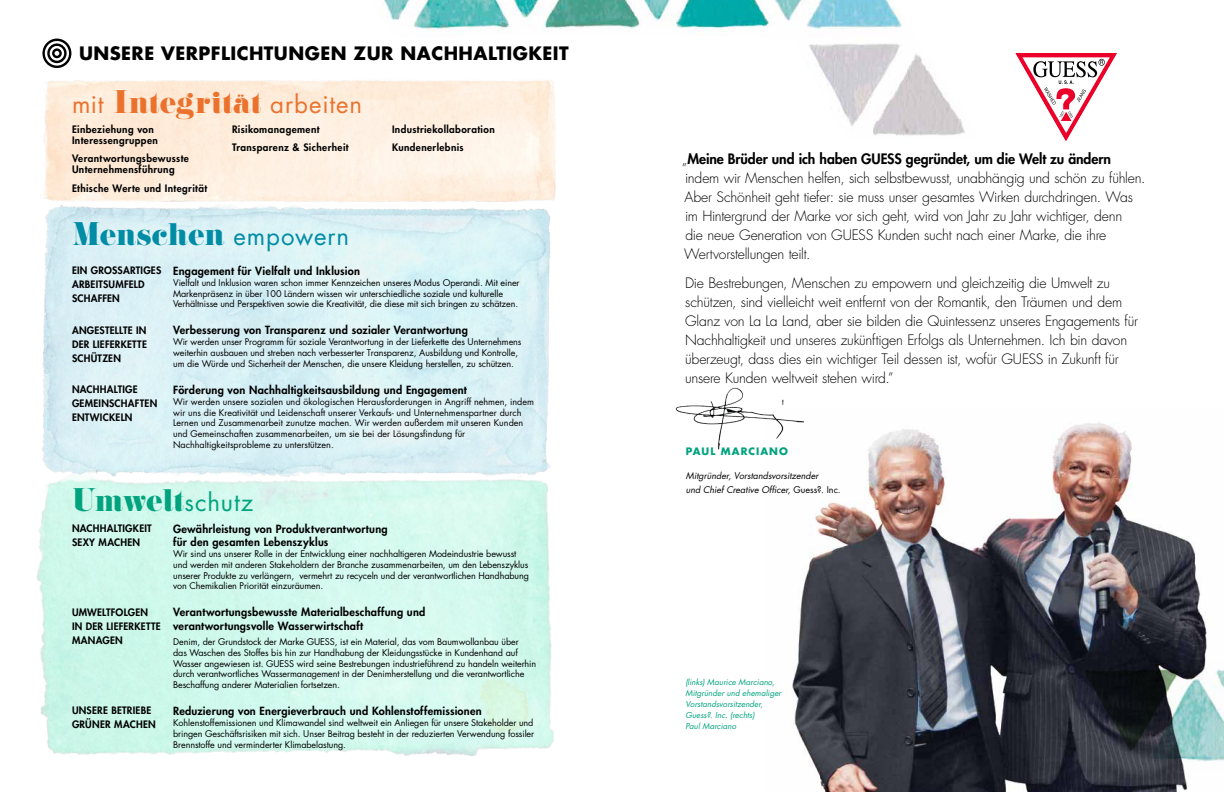
<style>
.page{position:relative;width:1224px;height:792px;background:#fff}
.page>*{position:absolute;margin:0;border:0;box-sizing:border-box;transform-origin:0 0}
.t1{font:30.3px "Spiffily NF";letter-spacing:-.015em;color:#008ca5}
.t2{font:30.3px "Spiffily NF";letter-spacing:-.015em;color:#00a37e}
.t3{font:24px "Futura Std";letter-spacing:.035em;color:#ea722d}
.t4{font:700 18px "Futura Std";letter-spacing:.025em;color:#000}
.t5{font:300 14px/19px "Futura Std";letter-spacing:-.015em;color:#000}
.t6{font:800 11px/13.2px "Futura Std";letter-spacing:.02em;color:#000}
.t7{font:800 10px/14px "Futura Std";letter-spacing:.03em;color:#000}
.t8{font:700 10px "Futura Std";letter-spacing:.105em;color:#00a37e}
.t9{font:9px/10.8px "Futura Std";letter-spacing:-.01em;color:#000}
.t10{font:italic 9px/14px "Futura Std";color:#000}
.t11{font:italic 8px/11px "Futura Std";letter-spacing:.005em;color:#00a37e}
.s1{font-family:"Spiffily NF";font-size:30.3px}
.s2{font-family:"Futura Std";font-size:24px}
.s3{font-weight:800}
.s4{font-style:normal}
</style>
<div class="page">
<img style="left:792px;top:422px;width:432px;height:370px">
<img style="left:384px;top:0;width:581px;height:136px">
<svg style="left:1015px;top:53px;width:102px;height:88px"></svg>
<img style="left:36px;top:491px;width:518px;height:265px">
<img style="left:44px;top:69px;width:534px;height:125px">
<img style="left:42px;top:194px;width:514px;height:297px">
<svg style="left:42px;top:39px;width:29px;height:29px"></svg>
<img style="left:675px;top:387px;width:134px;height:68px">
<h3 class="t4" style="left:79px;top:42px;width:491px">UNSERE VERPFLICHTUNGEN ZUR NACHHALTIGKEIT</h3>
<h2 class="t3" style="left:72px;top:89px;width:292px">mit <span class="s1">Integrität</span> arbeiten</h2>
<p class="t7" style="left:72px;top:124px;width:87px;line-height:11px">Einbeziehung von<br>Interessengruppen</p>
<p class="t7" style="left:72px;top:153px;width:118px;line-height:11px">Verantwortungsbewusste<br>Unternehmensführung</p>
<p class="t7" style="left:72px;top:181px;width:137px">Ethische Werte und Integrität</p>
<p class="t7" style="left:232px;top:120px;width:118px;line-height:18.2px">Risikomanagement<br>Transparenz &amp; Sicherheit</p>
<p class="t7" style="left:392px;top:120px;width:104px;line-height:18.2px">Industriekollaboration<br>Kundenerlebnis</p>
<h1 class="t1" style="left:72px;top:217px;width:279px">Menschen <span class="s2">empowern</span></h1>
<p class="t7" style="left:72px;top:263px;width:91px">EIN GROSSARTIGES<br>ARBEITSUMFELD<br>SCHAFFEN</p>
<p class="t6" style="left:173px;top:264px;width:188px">Engagement für Vielfalt und Inklusion</p>
<p class="t9" style="left:173px;top:277px;width:348px">Vielfalt und Inklusion waren schon immer Kennzeichen unseres Modus Operandi. Mit einer<br>Markenpräsenz in über 100 Ländern wissen wir unterschiedliche soziale und kulturelle<br>Verhältnisse und Perspektiven sowie die Kreativität, die diese mit sich bringen zu schätzen.</p>
<p class="t7" style="left:72px;top:323px;width:76px;text-align:justify">ANGESTELLTE IN DER LIEFERKETTE SCHÜTZEN</p>
<p class="t6" style="left:173px;top:324px;width:296px">Verbesserung von Transparenz und sozialer Verantwortung</p>
<p class="t9" style="left:173px;top:337px;width:350px">Wir werden unser Programm für soziale Verantwortung in der Lieferkette des Unternehmens weiterhin ausbauen und streben nach verbesserter Transparenz, Ausbildung und Kontrolle, um die Würde und Sicherheit der Menschen, die unsere Kleidung herstellen, zu schützen.</p>
<p class="t7" style="left:72px;top:382px;width:87px">NACHHALTIGE<br>GEMEINSCHAFTEN<br>ENTWICKELN</p>
<p class="t6" style="left:173px;top:383px;width:295px">Förderung von Nachhaltigkeitsausbildung und Engagement</p>
<p class="t9" style="left:173px;top:396px;width:362px">Wir werden unsere sozialen und ökologischen Herausforderungen in Angriff nehmen, indem wir uns die Kreativität und Leidenschaft unserer Verkaufs- und Unternehmenspartner durch Lernen und Zusammenarbeit zunutze machen. Wir werden außerdem mit unseren Kunden und Gemeinschaften zusammenarbeiten, um sie bei der Lösungsfindung für Nachhaltigkeitsprobleme zu unterstützen.</p>
<h1 class="t2" style="left:72px;top:483px;width:183px">Umwelt<span class="s2">schutz</span></h1>
<p class="t7" style="left:72px;top:521px;width:81px">NACHHALTIGKEIT<br>SEXY MACHEN</p>
<p class="t6" style="left:173px;top:522px;width:216px">Gewährleistung von Produktverantwortung für den gesamten Lebenszyklus</p>
<p class="t9" style="left:173px;top:548px;width:357px">Wir sind uns unserer Rolle in der Entwicklung einer nachhaltigeren Modeindustrie bewusst und werden mit anderen Stakeholdern der Branche zusammenarbeiten, um den Lebenszyklus unserer Produkte zu verlängern, vermehrt zu recyceln und der verantwortlichen Handhabung von Chemikalien Priorität einzuräumen.</p>
<p class="t7" style="left:72px;top:605px;width:90px">UMWELTFOLGEN<br>IN DER LIEFERKETTE<br>MANAGEN</p>
<p class="t6" style="left:173px;top:606px;width:254px">Verantwortungsbewusste Materialbeschaffung und verantwortungsvolle Wasserwirtschaft</p>
<p class="t9" style="left:173px;top:636px;width:365px">Denim, der Grundstock der Marke GUESS, ist ein Material, das vom Baumwollanbau über<br>das Waschen des Stoffes bis hin zur Handhabung der Kleidungsstücke in Kundenhand auf Wasser angewiesen ist. GUESS wird seine Bestrebungen industrieführend zu handeln weiterhin durch verantwortliches Wassermanagement in der Denimherstellung und die verantwortliche Beschaffung anderer Materialien fortsetzen.</p>
<p class="t7" style="left:72px;top:704px;width:85px">UNSERE BETRIEBE<br>GRÜNER MACHEN</p>
<p class="t6" style="left:173px;top:705px;width:310px">Reduzierung von Energieverbrauch und Kohlenstoffemissionen</p>
<p class="t9" style="left:173px;top:717px;width:363px;text-align:justify">Kohlenstoffemissionen und Klimawandel sind weltweit ein Anliegen für unsere Stakeholder und bringen Geschäftsrisiken mit sich. Unser Beitrag besteht in der reduzierten Verwendung fossiler Brennstoffe und verminderter Klimabelastung.</p>
<p class="t5" style="left:682px;top:149px;width:465px">„<span class="s3">Meine Brüder und ich haben GUESS gegründet, um die Welt zu ändern </span>indem wir Menschen helfen, sich selbstbewusst, unabhängig und schön zu fühlen.<br>Aber Schönheit geht tiefer: sie muss unser gesamtes Wirken durchdringen. Was im Hintergrund der Marke vor sich geht, wird von Jahr zu Jahr wichtiger, denn<br>die neue Generation von GUESS Kunden sucht nach einer Marke, die ihre Wertvorstellungen teilt.</p>
<p class="t5" style="left:685px;top:273px;width:454px">Die Bestrebungen, Menschen zu empowern und gleichzeitig die Umwelt zu schützen, sind vielleicht weit entfernt von der Romantik, den Träumen und dem Glanz von La La Land, aber sie bilden die Quintessenz unseres Engagements für Nachhaltigkeit und unseres zukünftigen Erfolgs als Unternehmen. Ich bin davon überzeugt, dass dies ein wichtiger Teil dessen ist, wofür GUESS in Zukunft für unsere Kunden weltweit stehen wird.”</p>
<p class="t8" style="left:686px;top:444px;width:104px">PAUL MARCIANO</p>
<p class="t10" style="left:686px;top:468px;width:156px">Mitgründer, Vorstandsvorsitzender<br>und Chief Creative Officer, <span class="s4">Guess?. Inc.</span></p>
<p class="t11" style="left:685px;top:676px;width:97px">(links) Maurice Marciano,<br>Mitgründer und ehemaliger<br>Vorstandsvorsitzender,<br>Guess?. Inc. (rechts)<br>Paul Marciano</p>
</div>
